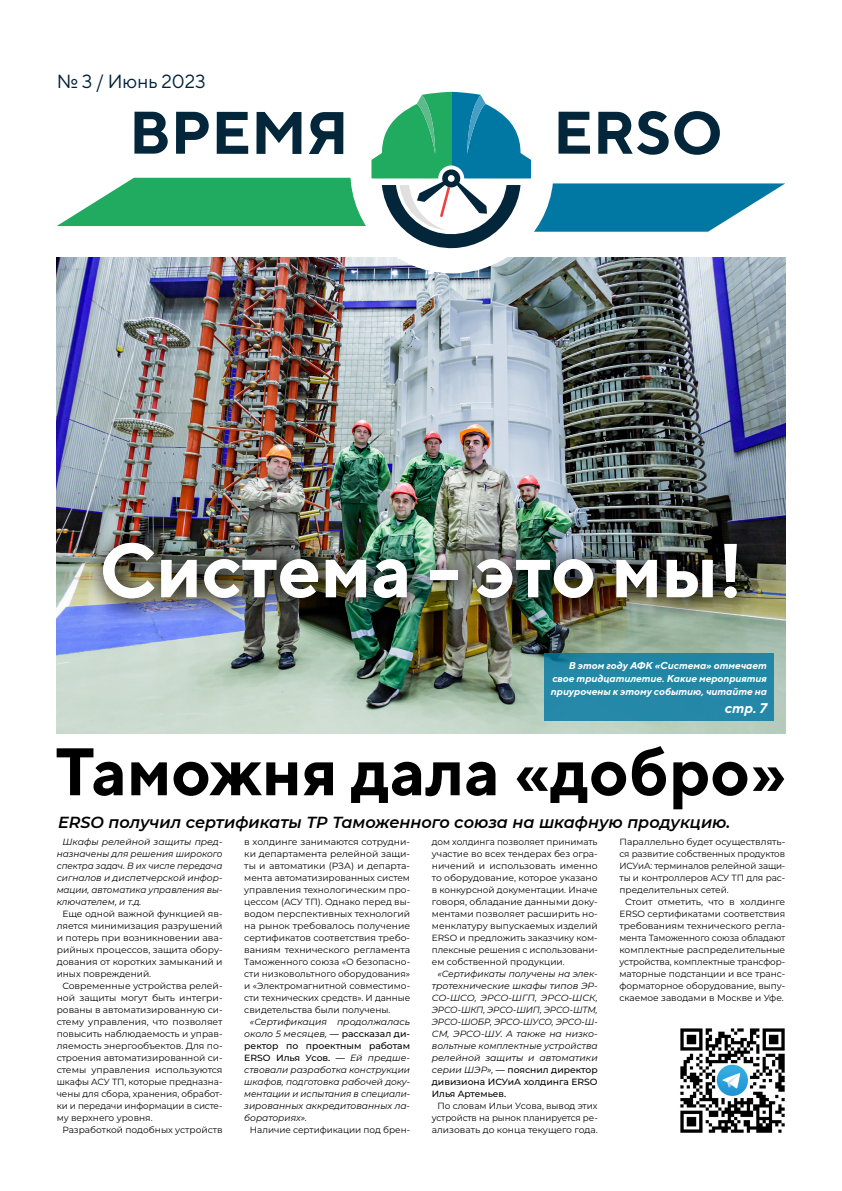
<style>
.page{position:relative;width:842px;height:1191px;background:#fff}
.page>*{position:absolute;margin:0;border:0;box-sizing:border-box;transform-origin:0 0}
.t1{font:700 76px "TT Norms";color:#fff}
.t2{font:700 67px "TT Norms";color:#000}
.t3{font:700 59.9px "TT Norms";color:#03263b}
.t4{font:19px "TT Norms";color:#002138}
.t5{font:italic 600 16px "Montserrat";color:#000}
.t6{font:italic 700 14px "TT Norms";color:#fff}
.t7{font:italic 700 10px/13px "TT Norms";color:#fff;text-align:justify}
.t8{font:9px/12px "Montserrat";color:#000;text-align:justify}
.t9{font:italic 9px/12px "Montserrat";color:#000;text-align:justify}
.s1{font-weight:500;font-style:normal}
</style>
<div class="page">
<img style="left:57px;top:257px;width:728px;height:476px">
<div style="left:545px;top:653px;width:229px;height:68px;background:#2487a7"></div>
<div style="left:350px;top:70px;width:203px;height:203px;background:#fff;border-radius:50%"></div>
<svg style="left:57px;top:92px;width:728px;height:156px"></svg>
<img style="left:680px;top:1028px;width:105px;height:105px">
<div style="left:86px;top:526px;width:674px;height:96px;background:#000;opacity:.74"></div>
<h3 class="t4" style="left:57px;top:70px;width:151px">№ 3 / Июнь 2023</h3>
<h3 class="t3" style="left:553px;top:95px;width:171px">ERSO</h3>
<h1 class="t1" style="left:99px;top:522px;width:645px">Система - это мы!</h1>
<p class="t7" style="left:551px;top:658px;width:217px;text-indent:18px">В этом году АФК «Система» отмечает свое тридцатилетие. Какие мероприятия приурочены к этому событию, читайте на</p>
<h3 class="t6" style="left:725px;top:699px;width:44px">стр. 7</h3>
<h2 class="t2" style="left:55px;top:729px;width:733px">Таможня дала «добро»</h2>
<p class="t9" style="left:57px;top:835px;width:167px;text-indent:6px">Шкафы релейной защиты пред&shy;назначены для решения широкого спектра задач. В их числе передача сигналов и диспетчерской инфор&shy;мации, автоматика управления вы&shy;ключателем, и т.д.</p>
<p class="t8" style="left:57px;top:907px;width:167px;text-indent:6px">Еще одной важной функцией яв&shy;ляется минимизация разрушений и потерь при возникновении ава&shy;рийных процессов, защита обору&shy;дования от коротких замыканий и иных повреждений.</p>
<p class="t8" style="left:57px;top:979px;width:167px;text-indent:6px">Современные устройства релей&shy;ной защиты могут быть интегри&shy;рованы в автоматизированную си&shy;стему управления, что позволяет повысить наблюдаемость и управ&shy;ляемость энергообъектов. Для по&shy;строения автоматизированной си&shy;стемы управления используются шкафы АСУ ТП, которые предназна&shy;чены для сбора, хранения, обработ&shy;ки и передачи информации в систе&shy;му верхнего уровня.</p>
<p class="t8" style="left:62px;top:1123px;width:162px">Разработкой подобных устройств</p>
<h3 class="t5" style="left:58px;top:811px;width:674px">ERSO получил сертификаты ТР Таможенного союза на шкафную продукцию.</h3>
<p class="t8" style="left:619px;top:835px;width:167px">Параллельно будет осуществлять&shy;ся развитие собственных продуктов ИСУиА: терминалов релейной защи&shy;ты и контроллеров АСУ ТП для рас&shy;пределительных сетей.</p>
<p class="t8" style="left:619px;top:895px;width:167px;text-indent:6px">Стоит отметить, что в холдинге ERSO сертификатами соответствия требованиям технического регла&shy;мента Таможенного союза обладают комплектные распределительные устройства, комплектные трансфор&shy;маторные подстанции и все транс&shy;форматорное оборудование, выпу&shy;скаемое заводами в Москве и Уфе.</p>
<p class="t8" style="left:244px;top:835px;width:167px">в холдинге занимаются сотрудни&shy;ки департамента релейной защи&shy;ты и автоматики (РЗА) и департа&shy;мента автоматизированных систем управления технологическим про&shy;цессом (АСУ ТП). Однако перед вы&shy;водом перспективных технологий на рынок требовалось получение сертификатов соответствия требо&shy;ваниям технического регламента Таможенного союза «О безопасно&shy;сти низковольтного оборудования» и «Электромагнитной совместимо&shy;сти технических средств». И данные свидетельства были получены.</p>
<p class="t9" style="left:244px;top:1015px;width:167px;text-indent:6px">«Сертификация продолжалась около 5 месяцев, <span class="s1">— рассказал ди&shy;ректор по проектным работам ERSO Илья Усов. —</span> Ей предше&shy;ствовали разработка конструкции шкафов, подготовка рабочей доку&shy;ментации и испытания в специали&shy;зированных аккредитованных ла&shy;бораториях».</p>
<p class="t8" style="left:250px;top:1123px;width:162px">Наличие сертификации под брен-</p>
<p class="t8" style="left:432px;top:835px;width:167px">дом холдинга позволяет принимать участие во всех тендерах без огра&shy;ничений и использовать именно то оборудование, которое указано в конкурсной документации. Иначе говоря, обладание данными доку&shy;ментами позволяет расширить но&shy;менклатуру выпускаемых изделий ERSO и предложить заказчику ком&shy;плексные решения с использовани&shy;ем собственной продукции.</p>
<p class="t9" style="left:432px;top:967px;width:167px;text-indent:6px">«Сертификаты получены на элек&shy;тротехнические шкафы типов ЭР-СО-ШСО, ЭРСО-ШГП, ЭРСО-ШСК, ЭРСО-ШКП, ЭРСО-ШИП, ЭРСО-ШТМ, ЭРСО-ШОБР, ЭРСО-ШУСО, ЭРСО-Ш-СМ, ЭРСО-ШУ. А также на низко&shy;вольтные комплектные устройства релейной защиты и автоматики серии ШЭР», <span class="s1">— пояснил директор дивизиона ИСУиА холдинга ERSO Илья Артемьев.</span></p>
<p class="t8" style="left:432px;top:1099px;width:167px;text-indent:6px">По словам Ильи Усова, вывод этих устройств на рынок планируется ре&shy;ализовать до конца текущего года.</p>
</div>
